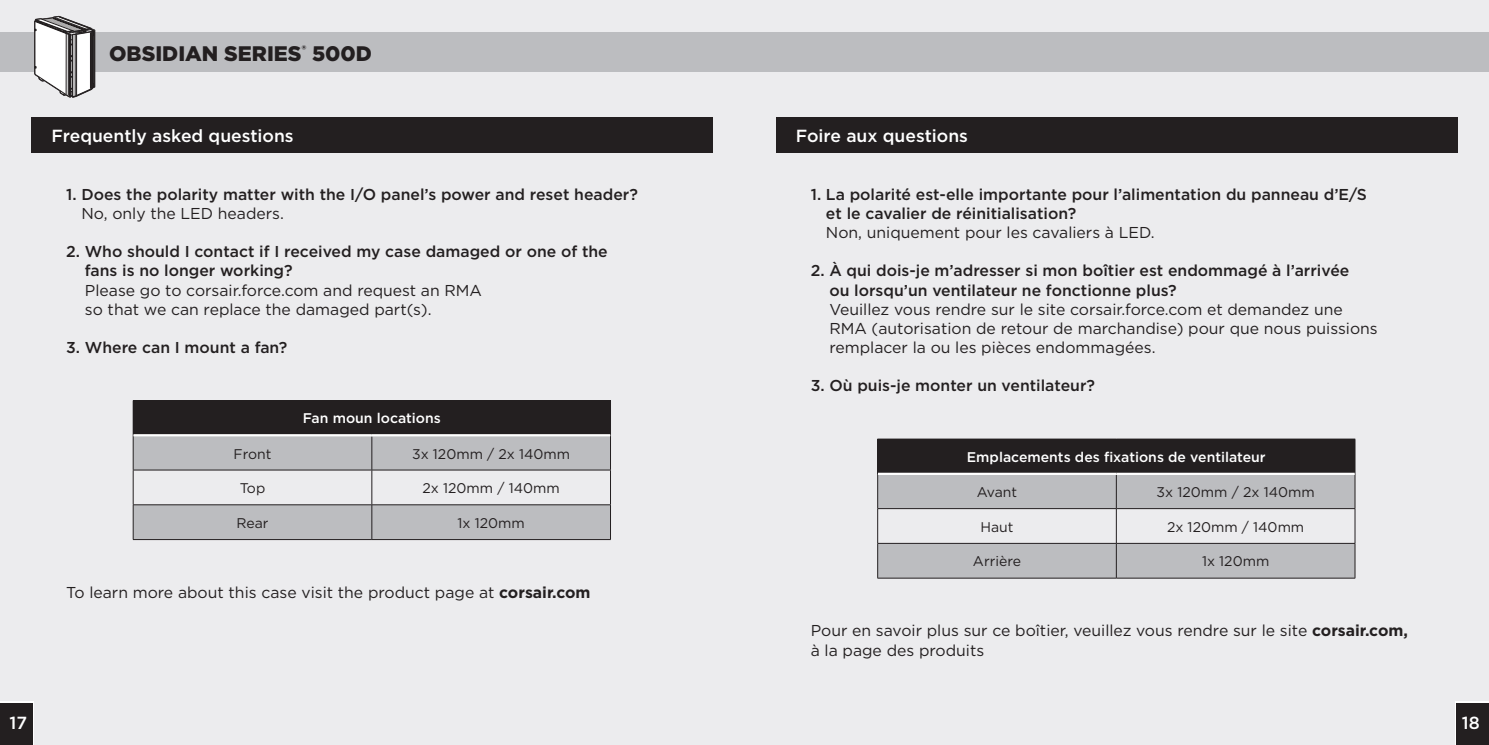
<style>
.page{position:relative;width:1489px;height:745px;background:#fff}
.page>*{position:absolute;margin:0;border:0;box-sizing:border-box;transform-origin:0 0}
.t1{font:900 21px "Gotham";color:#231f20}
.t2{font:500 17.5px "Gotham";color:#fff}
.t3{font:15.75px/19.2px "Gotham";color:#231f20}
.t4{font:500 15.75px/19.2px "Gotham";color:#231f20}
.t5{font:14px "Gotham";color:#231f20}
.t6{font:500 14px "Gotham";color:#fff}
.s1{font-weight:700}
</style>
<div class="page">
<div style="left:0;top:0;width:1488px;height:744px;background:#ececee"></div>
<div style="left:0;top:32px;width:1488px;height:40px;background:#bcbdc0"></div>
<svg style="left:34px;top:16px;width:61px;height:82px"></svg>
<div style="left:32px;top:117px;width:681px;height:35px;background:#231f20"></div>
<div style="left:133px;top:400px;width:477px;height:35px;background:#231f20"></div>
<svg style="left:134px;top:436px;width:476px;height:103px;fill:#bcbdc0"></svg>
<hr style="left:610px;top:400px;width:1px;height:35px;background:#231f20">
<hr style="left:133px;top:435px;width:1px;height:34px;background:#231f20">
<hr style="left:371px;top:436px;width:1px;height:33px;background:#231f20">
<hr style="left:610px;top:435px;width:1px;height:34px;background:#231f20">
<hr style="left:133px;top:469px;width:239px;height:1px;background:#231f20">
<hr style="left:133px;top:470px;width:1px;height:34px;background:#231f20">
<hr style="left:372px;top:469px;width:238px;height:1px;background:#231f20">
<hr style="left:371px;top:470px;width:1px;height:34px;background:#231f20">
<hr style="left:610px;top:470px;width:1px;height:34px;background:#231f20">
<hr style="left:133px;top:504px;width:239px;height:1px;background:#231f20">
<hr style="left:133px;top:504px;width:1px;height:35px;background:#231f20">
<hr style="left:372px;top:504px;width:238px;height:1px;background:#231f20">
<hr style="left:371px;top:504px;width:1px;height:35px;background:#231f20">
<hr style="left:610px;top:504px;width:1px;height:35px;background:#231f20">
<hr style="left:133px;top:539px;width:239px;height:1px;background:#231f20">
<hr style="left:372px;top:539px;width:238px;height:1px;background:#231f20">
<hr style="left:133px;top:434px;width:239px;height:2px;background:#fff">
<hr style="left:372px;top:434px;width:238px;height:2px;background:#fff">
<div style="left:776px;top:117px;width:681px;height:35px;background:#231f20"></div>
<div style="left:877px;top:439px;width:477px;height:34px;background:#231f20"></div>
<svg style="left:878px;top:474px;width:476px;height:103px;fill:#bcbdc0"></svg>
<hr style="left:877px;top:438px;width:239px;height:1px;background:#231f20">
<hr style="left:1116px;top:438px;width:239px;height:1px;background:#231f20">
<hr style="left:1354px;top:439px;width:1px;height:34px;background:#231f20">
<hr style="left:877px;top:473px;width:1px;height:35px;background:#231f20">
<hr style="left:1115px;top:474px;width:1px;height:34px;background:#231f20">
<hr style="left:1354px;top:473px;width:1px;height:35px;background:#231f20">
<hr style="left:877px;top:508px;width:239px;height:1px;background:#231f20">
<hr style="left:877px;top:508px;width:1px;height:34px;background:#231f20">
<hr style="left:1116px;top:508px;width:239px;height:1px;background:#231f20">
<hr style="left:1115px;top:508px;width:1px;height:34px;background:#231f20">
<hr style="left:1354px;top:508px;width:1px;height:34px;background:#231f20">
<hr style="left:877px;top:542px;width:239px;height:1px;background:#231f20">
<hr style="left:877px;top:543px;width:1px;height:34px;background:#231f20">
<hr style="left:1116px;top:542px;width:239px;height:1px;background:#231f20">
<hr style="left:1115px;top:543px;width:1px;height:34px;background:#231f20">
<hr style="left:1354px;top:543px;width:1px;height:34px;background:#231f20">
<hr style="left:877px;top:577px;width:239px;height:1px;background:#231f20">
<hr style="left:1116px;top:577px;width:239px;height:1px;background:#231f20">
<hr style="left:877px;top:472px;width:239px;height:2px;background:#fff">
<hr style="left:1116px;top:472px;width:238px;height:2px;background:#fff">
<div style="left:1454px;top:701px;width:34px;height:43px;background:#fff"></div>
<div style="left:1456px;top:702px;width:32px;height:42px;background:#231f20"></div>
<div style="left:0;top:701px;width:34px;height:43px;background:#231f20"></div>
<h1 class="t1" style="left:109px;top:39px;width:264px">OBSIDIAN SERIES<sup>®</sup> 500D</h1>
<p class="t2" style="left:51px;top:124px;width:244px">Frequently asked questions</p>
<p class="t4" style="left:66px;top:184px;width:573px">1. Does the polarity matter with the I/O panel’s power and reset header?</p>
<p class="t3" style="left:81px;top:203px;width:204px">No, only the LED headers.</p>
<p class="t4" style="left:85px;top:241px;width:524px;text-indent:-19px">2. Who should I contact if I received my case damaged or one of the fans is no longer working?</p>
<p class="t3" style="left:85px;top:280px;width:398px">Please go to corsair.force.com and request an RMA so that we can replace the damaged part(s).</p>
<p class="t4" style="left:66px;top:337px;width:223px">3. Where can I mount a fan?</p>
<p class="t6" style="left:303px;top:408px;width:139px">Fan moun locations</p>
<p class="t5" style="left:233px;top:444px;width:39px">Front</p>
<p class="t5" style="left:412px;top:444px;width:160px">3x 120mm / 2x 140mm</p>
<p class="t5" style="left:240px;top:479px;width:27px">Top</p>
<p class="t5" style="left:422px;top:479px;width:139px">2x 120mm / 140mm</p>
<p class="t5" style="left:236px;top:513px;width:34px">Rear</p>
<p class="t5" style="left:457px;top:513px;width:69px">1x 120mm</p>
<p class="t3" style="left:66px;top:582px;width:526px">To learn more about this case visit the product page at <span class="s1">corsair.com</span></p>
<p class="t2" style="left:795px;top:124px;width:174px">Foire aux questions</p>
<p class="t4" style="left:826px;top:184px;width:542px;text-indent:-15px">1. La polarité est-elle importante pour l’alimentation du panneau d’E/S et le cavalier de réinitialisation?</p>
<p class="t3" style="left:826px;top:222px;width:330px">Non, uniquement pour les cavaliers à LED.</p>
<p class="t4" style="left:829px;top:261px;width:521px;text-indent:-19px">2. À qui dois-je m’adresser si mon boîtier est endommagé à l’arrivée ou lorsqu’un ventilateur ne fonctionne plus?</p>
<p class="t3" style="left:829px;top:299px;width:550px">Veuillez vous rendre sur le site corsair.force.com et demandez une<br>RMA (autorisation de retour de marchandise) pour que nous puissions remplacer la ou les pièces endommagées.</p>
<p class="t4" style="left:810px;top:376px;width:286px">3. Où puis-je monter un ventilateur?</p>
<p class="t6" style="left:966px;top:447px;width:300px">Emplacements des fixations de ventilateur</p>
<p class="t5" style="left:976px;top:483px;width:42px">Avant</p>
<p class="t5" style="left:1156px;top:483px;width:160px">3x 120mm / 2x 140mm</p>
<p class="t5" style="left:980px;top:517px;width:35px">Haut</p>
<p class="t5" style="left:1166px;top:517px;width:139px">2x 120mm / 140mm</p>
<p class="t5" style="left:972px;top:552px;width:50px">Arrière</p>
<p class="t5" style="left:1201px;top:552px;width:69px">1x 120mm</p>
<p class="t3" style="left:810px;top:620px;width:598px">Pour en savoir plus sur ce boîtier, veuillez vous rendre sur le site <span class="s1">corsair.com, </span>à la page des produits</p>
<p class="t2" style="left:9px;top:711px;width:19px">17</p>
<p class="t2" style="left:1461px;top:711px;width:19px">18</p>
</div>
